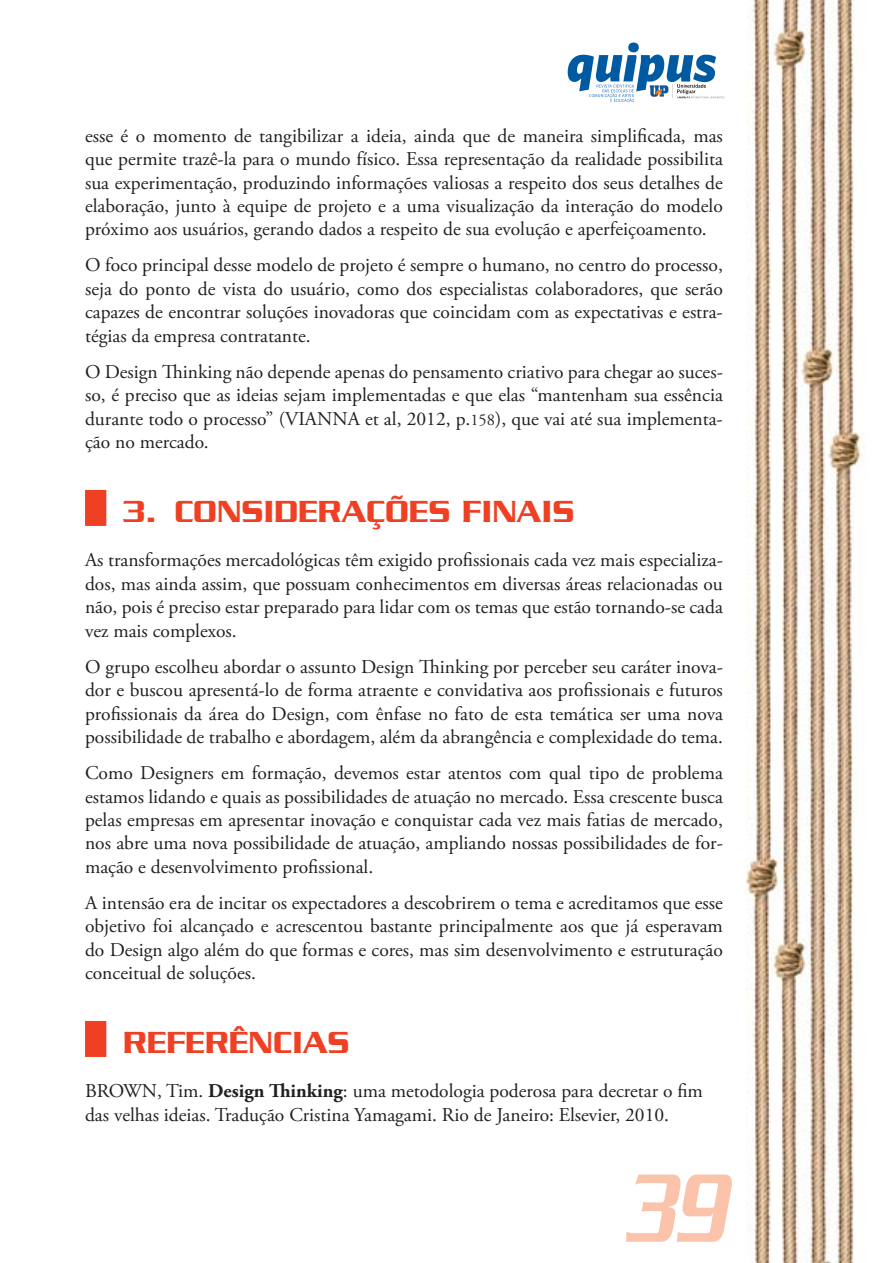
<style>
.page{position:relative;width:893px;height:1263px;background:#fff}
.page>*{position:absolute;margin:0;border:0;box-sizing:border-box;transform-origin:0 0}
.t1{font:italic 500 105px "Serpentine Std";color:#fbc4aa;scale:.7 1}
.t2{font:500 33px "Serpentine Std";color:#ef4023}
.t3{font:19.5px/23.4px "Adobe Garamond Pro";color:#231f20;text-align:justify}
.s1{font-size:16.5px;color:#2e2829}
.s2{font-weight:700}
</style>
<div class="page">
<img style="left:85px;top:0;width:780px;height:1263px">
<svg style="left:568px;top:43px;width:157px;height:60px"></svg>
<div style="left:85px;top:490px;width:21px;height:36px;background:#ef4023"></div>
<div style="left:85px;top:1021px;width:21px;height:36px;background:#ef4023"></div>
<p class="t3" style="left:85px;top:126px;width:639px">esse é o momento de tangibilizar a ideia, ainda que de maneira simplificada, mas que permite trazê-la para o mundo físico. Essa representação da realidade possibilita sua experimentação, produzindo informações valiosas a respeito dos seus detalhes de elaboração, junto à equipe de projeto e a uma visualização da interação do modelo próximo aos usuários, gerando dados a respeito de sua evolução e aperfeiçoamento.</p>
<p class="t3" style="left:85px;top:255px;width:639px">O foco principal desse modelo de projeto é sempre o humano, no centro do processo, seja do ponto de vista do usuário, como dos especialistas colaboradores, que serão capazes de encontrar soluções inovadoras que coincidam com as expectativas e estra&shy;tégias da empresa contratante.</p>
<p class="t3" style="left:85px;top:362px;width:639px">O Design Thinking não depende apenas do pensamento criativo para chegar ao suces&shy;so, é preciso que as ideias sejam implementadas e que elas “mantenham sua essência durante todo o processo” (VIANNA et al, 2012, p.<span class="s1">158</span>), que vai até sua implementa&shy;ção no mercado.</p>
<h2 class="t2" style="left:123px;top:501px;width:453px">3. CONSIDERAÇÕES FINAIS</h2>
<p class="t3" style="left:85px;top:550px;width:639px">As transformações mercadológicas têm exigido profissionais cada vez mais especializa&shy;dos, mas ainda assim, que possuam conhecimentos em diversas áreas relacionadas ou não, pois é preciso estar preparado para lidar com os temas que estão tornando-se cada vez mais complexos.</p>
<p class="t3" style="left:85px;top:656px;width:639px">O grupo escolheu abordar o assunto Design Thinking por perceber seu caráter inova&shy;dor e buscou apresentá-lo de forma atraente e convidativa aos profissionais e futuros profissionais da área do Design, com ênfase no fato de esta temática ser uma nova possibilidade de trabalho e abordagem, além da abrangência e complexidade do tema.</p>
<p class="t3" style="left:85px;top:763px;width:639px">Como Designers em formação, devemos estar atentos com qual tipo de problema estamos lidando e quais as possibilidades de atuação no mercado. Essa crescente busca pelas empresas em apresentar inovação e conquistar cada vez mais fatias de mercado, nos abre uma nova possibilidade de atuação, ampliando nossas possibilidades de for&shy;mação e desenvolvimento profissional.</p>
<p class="t3" style="left:85px;top:893px;width:639px">A intensão era de incitar os expectadores a descobrirem o tema e acreditamos que esse objetivo foi alcançado e acrescentou bastante principalmente aos que já esperavam do Design algo além do que formas e cores, mas sim desenvolvimento e estruturação conceitual de soluções.</p>
<h2 class="t2" style="left:123px;top:1032px;width:228px">REFERÊNCIAS</h2>
<p class="t3" style="left:85px;top:1081px;width:619px">BROWN, Tim. <span class="s2">Design Thinking</span>: uma metodologia poderosa para decretar o fim das velhas ideias. Tradução Cristina Yamagami. Rio de Janeiro: Elsevier, 2010.</p>
<h1 class="t1" style="left:624px;top:1176px;width:145px">39</h1>
</div>
